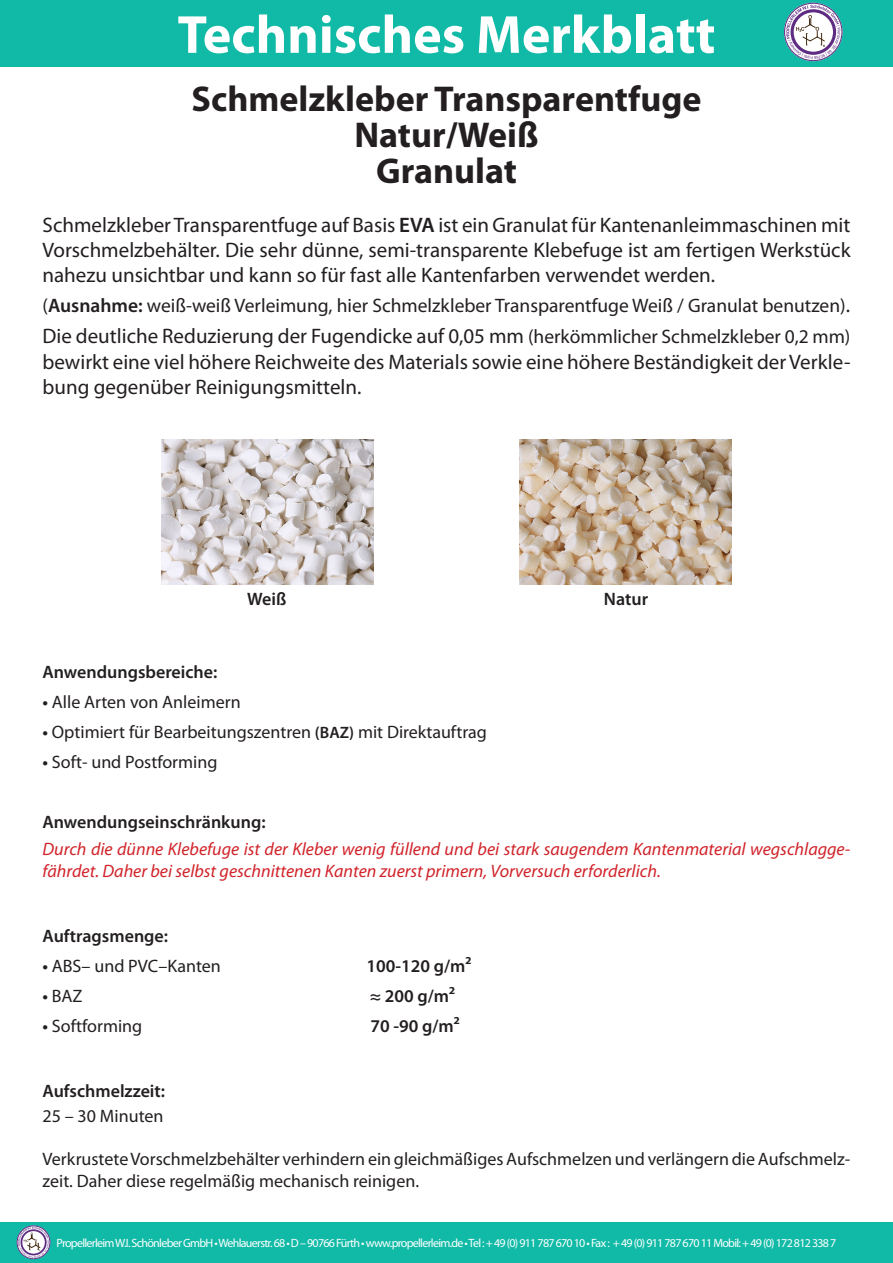
<style>
.page{position:relative;width:893px;height:1263px;background:#fff}
.page>*{position:absolute;margin:0;border:0;box-sizing:border-box;transform-origin:0 0}
.t1{font:700 54px "Myriad Pro";color:#fff}
.t2{font:700 36px/36px "Myriad Pro";color:#231f20;text-align:center}
.t3{font:21px/25.2px "Myriad Pro";color:#231f20;text-align:justify}
.t4{font:19.5px "Myriad Pro";color:#231f20}
.t5{font:18px/21.6px "Myriad Pro";color:#231f20}
.t6{font:italic 18px/21.6px "Myriad Pro";color:#d1232a}
.t7{font:600 18px "Myriad Pro";color:#231f20}
.t8{font:12px "Myriad Pro";letter-spacing:-.06em;color:#fff}
.s1{font-weight:600}
.s2{font-size:21px}
.s3{font-size:19.5px}
.s4{font-weight:600;font-size:16.5px}
</style>
<div class="page">
<div style="left:0;top:0;width:893px;height:67px;background:#11baa6"></div>
<div style="left:0;top:1222px;width:893px;height:41px;background:#11baa6"></div>
<div style="left:17px;top:1225px;width:33px;height:34px;border:1px solid #5f2c84;border-radius:50%"></div>
<svg style="left:18px;top:1227px;width:31px;height:31px"></svg>
<div style="left:784px;top:3px;width:58px;height:58px;border:1px solid #5f2c84;border-radius:50%"></div>
<svg style="left:786px;top:5px;width:55px;height:54px;background:#b2bbcd"></svg>
<img style="left:161px;top:440px;width:213px;height:144px">
<img style="left:519px;top:440px;width:213px;height:144px">
<p class="t1" style="left:178px;top:-1px;width:539px">Technisches Merkblatt</p>
<p class="t2" style="left:191px;top:79px;width:511px">Schmelzkleber Transparentfuge<br>Natur/Weiß</p>
<p class="t2" style="left:376px;top:151px;width:142px">Granulat</p>
<p class="t3" style="left:43px;top:212px;width:809px">Schmelzkleber Transparentfuge auf Basis <span class="s1">EVA</span> ist ein Granulat für Kantenanleimmaschinen mit Vorschmelzbehälter. Die sehr dünne, semi-transparente Klebefuge ist am fertigen Werkstück nahezu unsichtbar und kann so für fast alle Kantenfarben verwendet werden.</p>
<p class="t4" style="left:43px;top:293px;width:809px">(<span class="s1">Ausnahme:</span> weiß-weiß Verleimung, hier Schmelzkleber Transparentfuge Weiß / Granulat benutzen)<span class="s2">.</span></p>
<p class="t3" style="left:43px;top:323px;width:809px">Die deutliche Reduzierung der Fugendicke auf 0,05 mm <span class="s3">(herkömmlicher Schmelzkleber 0,2 mm) </span>bewirkt eine viel höhere Reichweite des Materials sowie eine höhere Beständigkeit der Verkle&shy;bung gegenüber Reinigungsmitteln.</p>
<p class="t7" style="left:247px;top:587px;width:41px">Weiß</p>
<p class="t7" style="left:604px;top:587px;width:46px">Natur</p>
<p class="t7" style="left:43px;top:661px;width:176px">Anwendungsbereiche:</p>
<p class="t5" style="left:43px;top:691px;width:200px"><span class="s1">•</span> Alle Arten von Anleimern</p>
<p class="t5" style="left:43px;top:721px;width:446px"><span class="s1">•</span> Optimiert für Bearbeitungszentren <span class="s4">(BAZ)</span> mit Direktauftrag</p>
<p class="t5" style="left:43px;top:751px;width:176px"><span class="s1">•</span> Soft- und Postforming</p>
<p class="t7" style="left:43px;top:811px;width:225px">Anwendungseinschränkung:</p>
<p class="t6" style="left:43px;top:838px;width:809px">Durch die dünne Klebefuge ist der Kleber wenig füllend und bei stark saugendem Kantenmaterial wegschlagge&shy;fährdet. Daher bei selbst geschnittenen Kanten zuerst primern, Vorversuch erforderlich.</p>
<p class="t7" style="left:43px;top:924px;width:127px">Auftragsmenge:</p>
<p class="t5" style="left:43px;top:955px;width:180px"><span class="s1">•</span> ABS– und PVC–Kanten</p>
<p class="t7" style="left:367px;top:954px;width:106px">100-120 g/m²</p>
<p class="t5" style="left:43px;top:985px;width:42px"><span class="s1">•</span> BAZ</p>
<p class="t7" style="left:370px;top:984px;width:86px">≈ 200 g/m²</p>
<p class="t5" style="left:43px;top:1015px;width:101px"><span class="s1">•</span> Softforming</p>
<p class="t7" style="left:370px;top:1014px;width:91px">70 -90 g/m²</p>
<p class="t7" style="left:43px;top:1079px;width:124px">Aufschmelzzeit:</p>
<p class="t5" style="left:43px;top:1105px;width:123px">25 – 30 Minuten</p>
<p class="t5" style="left:43px;top:1148px;width:809px">Verkrustete Vorschmelzbehälter verhindern ein gleichmäßiges Aufschmelzen und verlängern die Aufschmelz&shy;zeit. Daher diese regelmäßig mechanisch reinigen.</p>
<p class="t8" style="left:57px;top:1235px;width:781px">Propellerleim W.I. Schönleber GmbH • Wehlauerstr. 68 • D – 90766 Fürth • www.propellerleim.de • Tel : + 49 (0) 911 787 670 10 • Fax : + 49 (0) 911 787 670 11 Mobil: + 49 (0) 172 812 338 7</p>
</div>
